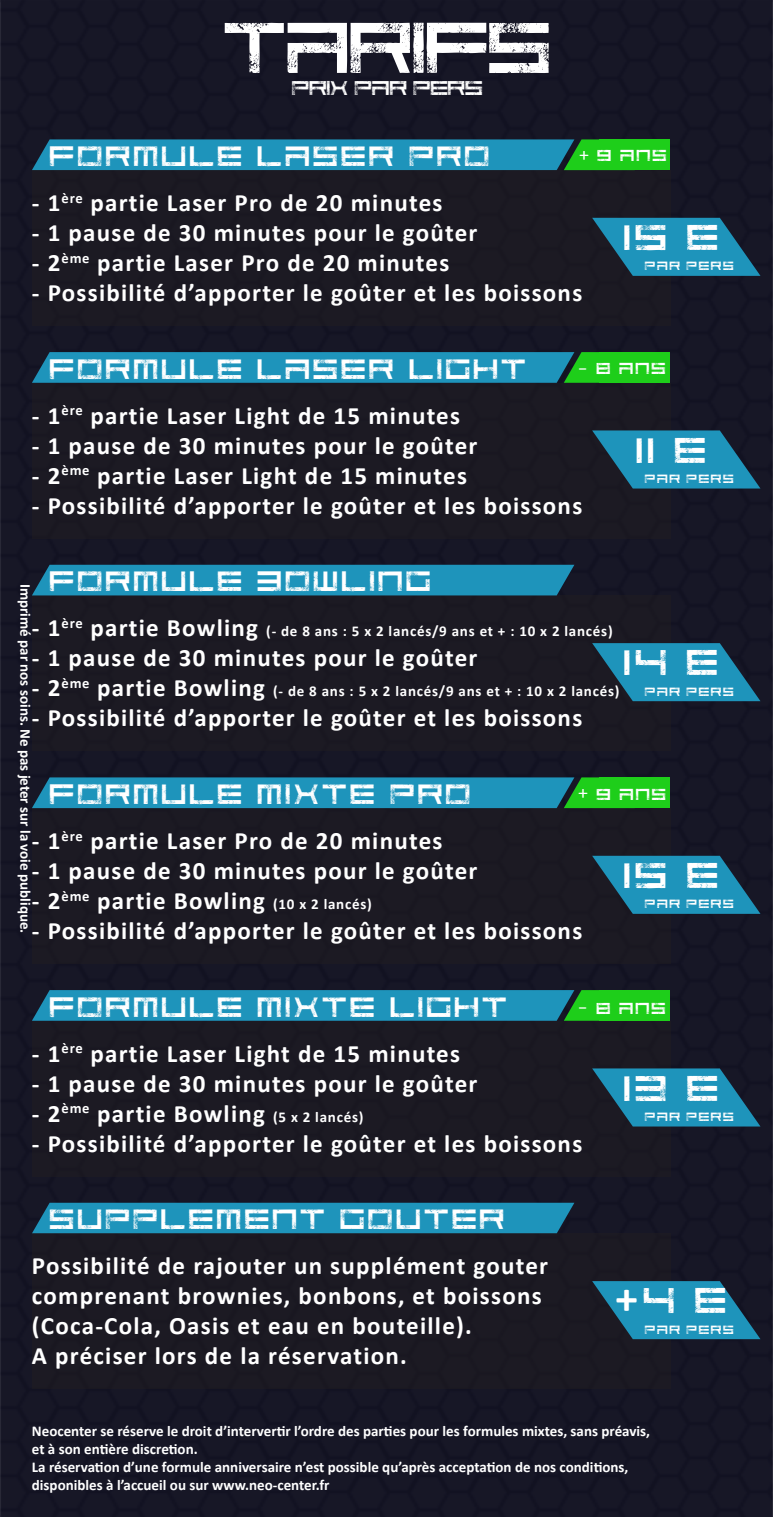
<style>
.page{position:relative;width:773px;height:1517px;background:#fff}
.page>*{position:absolute;margin:0;border:0;box-sizing:border-box;transform-origin:0 0}
.t1{font:90px "Code Predators";color:#fff}
.t2{font:45px "Code Predators";letter-spacing:.095em;color:#fff}
.t3{font:35px "Code Predators";letter-spacing:.1em;color:#fff}
.t4{font:700 25px/30px "Calibri";letter-spacing:.05em;color:#fff}
.t5{font:25px "Code Predators";color:#fff}
.t6{font:20px "Code Predators";letter-spacing:.115em;color:#fff}
.t7{font:700 15px "Calibri";color:#fff}
.t8{font:700 15px "Calibri";letter-spacing:.05em;color:#fff}
.t9{font:15px "Code Predators";letter-spacing:.12em;color:#fff}
.s1{font-family:"Calibri"}
.s2{font-size:25px}
.s3{font-size:15px}
.s4{font-family:"Calibri";font-weight:700}
</style>
<div class="page">
<div style="left:0;top:0;width:772px;height:1517px;background:#171726"></div>
<div style="left:32px;top:1020px;width:638px;height:156px;background:#1c1a23"></div>
<div style="left:32px;top:808px;width:638px;height:156px;background:#1c1a23"></div>
<div style="left:32px;top:595px;width:638px;height:156px;background:#1c1a23"></div>
<div style="left:32px;top:383px;width:638px;height:156px;background:#1c1a23"></div>
<div style="left:32px;top:170px;width:638px;height:156px;background:#1c1a23"></div>
<div style="left:32px;top:565px;width:542px;height:30px;background:#1e94bb"></div>
<svg style="left:592px;top:218px;width:168px;height:58px"></svg>
<svg style="left:592px;top:430px;width:168px;height:58px"></svg>
<svg style="left:592px;top:643px;width:168px;height:58px"></svg>
<svg style="left:592px;top:856px;width:168px;height:58px"></svg>
<div style="left:32px;top:1202px;width:542px;height:31px;background:#1e94bb"></div>
<svg style="left:592px;top:1068px;width:168px;height:58px"></svg>
<div style="left:32px;top:1233px;width:638px;height:156px;background:#1c1a23"></div>
<svg style="left:592px;top:1281px;width:168px;height:58px"></svg>
<svg style="left:32px;top:139px;width:638px;height:31px"></svg>
<svg style="left:32px;top:352px;width:638px;height:31px"></svg>
<svg style="left:32px;top:777px;width:638px;height:31px"></svg>
<svg style="left:32px;top:990px;width:638px;height:30px"></svg>
<p class="t1" style="left:223px;top:-16px;width:329px">TARIFS</p>
<p class="t5" style="left:292px;top:70px;width:192px">prix par pers</p>
<p class="t3" style="left:50px;top:131px;width:441px">FORMULE LASER PRO</p>
<p class="t6" style="left:579px;top:141px;width:89px"><span class="s1">+</span> 9 ANS</p>
<p class="t4" style="left:32px;top:187px;width:412px">- 1<sup>ère</sup> partie Laser Pro de 20 minutes</p>
<p class="t4" style="left:32px;top:217px;width:447px">- 1 pause de 30 minutes pour le goûter</p>
<p class="t4" style="left:32px;top:247px;width:419px">- 2<sup>ème</sup> partie Laser Pro de 20 minutes</p>
<p class="t4" style="left:32px;top:277px;width:552px">- Possibilité d’apporter le goûter et les boissons</p>
<p class="t2" style="left:623px;top:205px;width:96px">15 e</p>
<p class="t9" style="left:645px;top:255px;width:90px">par pers</p>
<p class="t3" style="left:50px;top:344px;width:477px">FORMULE LASER LIGHT</p>
<p class="t6" style="left:578px;top:354px;width:89px"><span class="s1">-</span> 8 ANS</p>
<p class="t4" style="left:32px;top:399px;width:429px">- 1<sup>ère</sup> partie Laser Light de 15 minutes</p>
<p class="t4" style="left:32px;top:429px;width:447px">- 1 pause de 30 minutes pour le goûter</p>
<p class="t4" style="left:32px;top:459px;width:436px">- 2<sup>ème</sup> partie Laser Light de 15 minutes</p>
<p class="t4" style="left:32px;top:489px;width:552px">- Possibilité d’apporter le goûter et les boissons</p>
<p class="t2" style="left:635px;top:418px;width:71px">11 e</p>
<p class="t9" style="left:645px;top:468px;width:90px">par pers</p>
<p class="t3" style="left:50px;top:556px;width:382px">FORMULE BOWLING</p>
<p class="t7" style="left:35px;top:584px;width:351px;rotate:90deg">Imprimé par nos soins. Ne pas jeter sur la voie publique.</p>
<p class="t8" style="left:32px;top:622px;width:582px"><span class="s2">- 1</span><sup>ère</sup> <span class="s2">partie Bowling</span> (- de 8 ans : 5 x 2 lancés/9 ans et + : 10 x 2 lancés)</p>
<p class="t4" style="left:32px;top:642px;width:447px">- 1 pause de 30 minutes pour le goûter</p>
<p class="t8" style="left:32px;top:682px;width:589px"><span class="s2">- 2</span><sup>ème</sup> <span class="s2">partie Bowling</span> (- de 8 ans : 5 x 2 lancés/9 ans et + : 10 x 2 lancés)</p>
<p class="t4" style="left:32px;top:702px;width:552px">- Possibilité d’apporter le goûter et les boissons</p>
<p class="t2" style="left:623px;top:631px;width:95px">14 e</p>
<p class="t9" style="left:645px;top:680px;width:90px">par pers</p>
<p class="t3" style="left:50px;top:769px;width:422px">FORMULE MIXTE PRO</p>
<p class="t6" style="left:578px;top:780px;width:89px"><span class="s1">+</span> 9 ANS</p>
<p class="t4" style="left:32px;top:824px;width:412px">- 1<sup>ère</sup> partie Laser Pro de 20 minutes</p>
<p class="t4" style="left:32px;top:854px;width:447px">- 1 pause de 30 minutes pour le goûter</p>
<p class="t4" style="left:32px;top:884px;width:341px">- 2<sup>ème</sup> partie Bowling <span class="s3">(10 x 2 lancés)</span></p>
<p class="t4" style="left:32px;top:914px;width:552px">- Possibilité d’apporter le goûter et les boissons</p>
<p class="t2" style="left:623px;top:843px;width:96px">15 e</p>
<p class="t9" style="left:645px;top:893px;width:90px">par pers</p>
<p class="t3" style="left:50px;top:981px;width:458px">FORMULE MIXTE LIGHT</p>
<p class="t6" style="left:578px;top:993px;width:89px"><span class="s1">-</span> 8 ANS</p>
<p class="t4" style="left:32px;top:1037px;width:429px">- 1<sup>ère</sup> partie Laser Light de 15 minutes</p>
<p class="t4" style="left:32px;top:1067px;width:447px">- 1 pause de 30 minutes pour le goûter</p>
<p class="t4" style="left:32px;top:1097px;width:333px">- 2<sup>ème</sup> partie Bowling <span class="s3">(5 x 2 lancés)</span></p>
<p class="t4" style="left:32px;top:1127px;width:552px">- Possibilité d’apporter le goûter et les boissons</p>
<p class="t3" style="left:50px;top:1194px;width:456px">SUPPLEMENT GOUTER</p>
<p class="t4" style="left:32px;top:1250px;width:517px">Possibilité de rajouter un supplément gouter comprenant brownies, bonbons, et boissons</p>
<p class="t4" style="left:32px;top:1310px;width:441px">(Coca-Cola, Oasis et eau en bouteille).</p>
<p class="t4" style="left:32px;top:1340px;width:376px">A préciser lors de la réservation.</p>
<p class="t2" style="left:623px;top:1056px;width:96px">13 e</p>
<p class="t9" style="left:645px;top:1106px;width:90px">par pers</p>
<p class="t2" style="left:615px;top:1268px;width:112px"><span class="s4">+</span>4 e</p>
<p class="t9" style="left:645px;top:1318px;width:90px">par pers</p>
<p class="t7" style="left:32px;top:1421px;width:619px">Neocenter se réserve le droit d’intervertir l’ordre des parties pour les formules mixtes, sans préavis,</p>
<p class="t7" style="left:32px;top:1439px;width:167px">et à son entière discretion.</p>
<p class="t7" style="left:32px;top:1457px;width:598px">La réservation d’une formule anniversaire n’est possible qu’après acceptation de nos conditions,</p>
<p class="t7" style="left:32px;top:1475px;width:299px">disponibles à l’accueil ou sur www.neo-center.fr</p>
</div>
